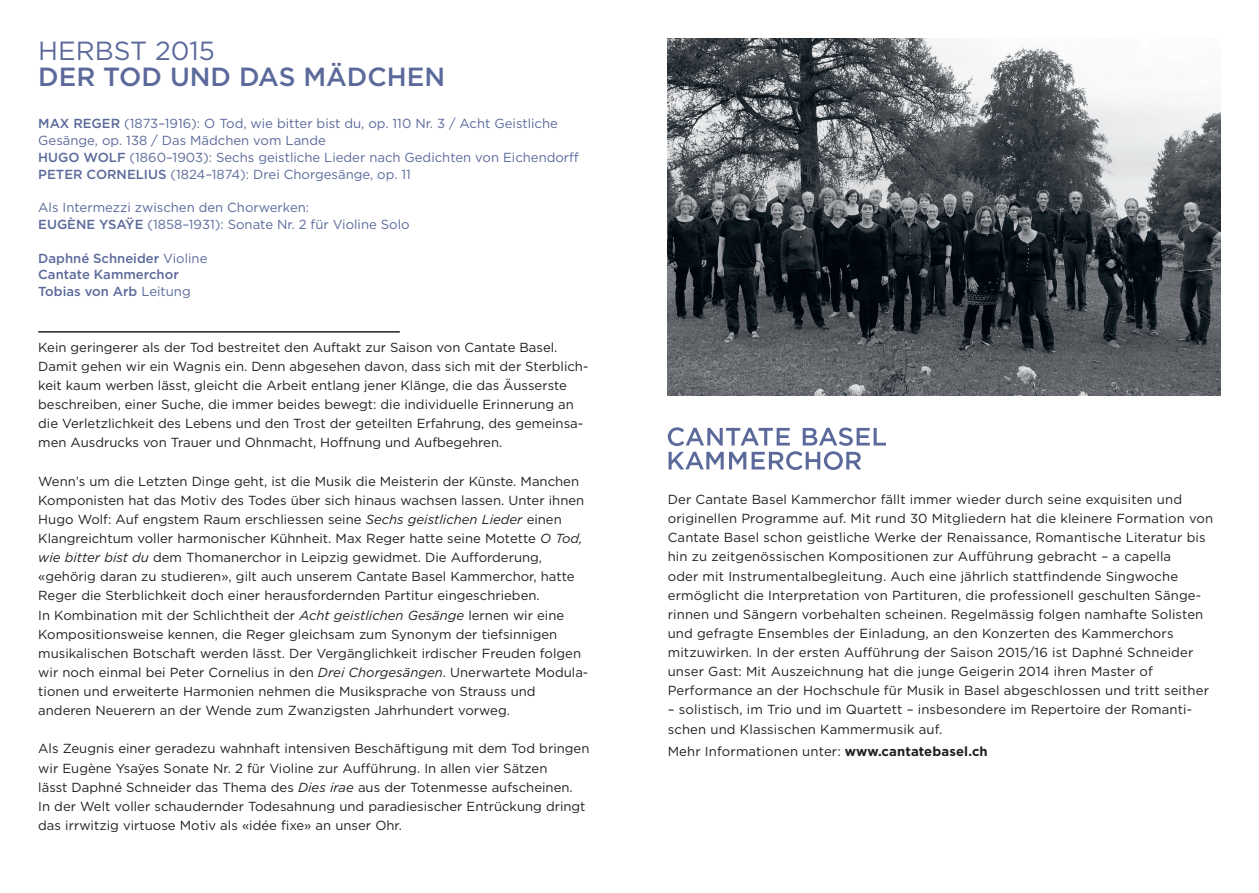
<style>
.page{position:relative;width:1259px;height:893px;background:#fff}
.page>*{position:absolute;margin:0;border:0;box-sizing:border-box;transform-origin:0 0}
.t1{font:500 26.25px "Gotham";color:#5b6a9b}
.t2{font:26.25px "Gotham";color:#5b6a9b}
.t3{font:13.2px/19px "Gotham";color:#231f20}
.t4{font:13.2px/17px "Gotham";color:#5b6a9b}
.t5{font:500 13.2px/17px "Gotham";color:#5b6a9b}
.s1{font-weight:500}
.s2{font-weight:400}
.s3{font-style:italic}
.s4{font-weight:700}
</style>
<div class="page">
<hr style="left:38px;top:331px;width:362px;height:2px;background:#231f20">
<img style="left:668px;top:38px;width:552px;height:357px">
<svg style="left:668px;top:427px;width:218px;height:43px"></svg>
<h1 class="t2" style="left:38px;top:34px;width:178px">HERBST 2015</h1>
<h1 class="t1" style="left:38px;top:59px;width:408px">DER TOD UND DAS MÄDCHEN</h1>
<p class="t4" style="left:38px;top:115px;width:542px"><span class="s1">MAX REGER</span> (1873–1916): O Tod, wie bitter bist du, op. 110 Nr. 3 / Acht Geistliche Gesänge, op. 138 / Das Mädchen vom Lande<br><span class="s1">HUGO WOLF</span> (1860–1903): Sechs geistliche Lieder nach Gedichten von Eichendorff <span class="s1">PETER CORNELIUS</span> (1824–1874): Drei Chorgesänge, op. 11</p>
<p class="t4" style="left:38px;top:198px;width:373px">Als Intermezzi zwischen den Chorwerken:<br><span class="s1">EUGÈNE YSAŸE</span> (1858–1931): Sonate Nr. 2 für Violine Solo</p>
<p class="t5" style="left:38px;top:249px;width:171px">Daphné Schneider <span class="s2">Violine<br></span>Cantate Kammerchor<br>Tobias von Arb <span class="s2">Leitung</span></p>
<p class="t3" style="left:38px;top:337px;width:551px">Kein geringerer als der Tod bestreitet den Auftakt zur Saison von Cantate Basel.<br>Damit gehen wir ein Wagnis ein. Denn abgesehen davon, dass sich mit der Sterblich&shy;keit kaum werben lässt, gleicht die Arbeit entlang jener Klänge, die das Äusserste beschreiben, einer Suche, die immer beides bewegt: die individuelle Erinnerung an die Verletzlichkeit des Lebens und den Trost der geteilten Erfahrung, des gemeinsa&shy;men Ausdrucks von Trauer und Ohnmacht, Hoffnung und Aufbegehren.</p>
<p class="t3" style="left:38px;top:471px;width:551px">Wenn’s um die Letzten Dinge geht, ist die Musik die Meisterin der Künste. Manchen Komponisten hat das Motiv des Todes über sich hinaus wachsen lassen. Unter ihnen Hugo Wolf: Auf engstem Raum erschliessen seine <span class="s3">Sechs geistlichen Lieder</span> einen Klangreichtum voller harmonischer Kühnheit. Max Reger hatte seine Motette <span class="s3">O Tod, wie bitter bist du</span> dem Thomanerchor in Leipzig gewidmet. Die Aufforderung, «gehörig daran zu studieren», gilt auch unserem Cantate Basel Kammerchor, hatte Reger die Sterblichkeit doch einer herausfordernden Partitur eingeschrieben.<br>In Kombination mit der Schlichtheit der <span class="s3">Acht geistlichen Gesänge</span> lernen wir eine Kompositionsweise kennen, die Reger gleichsam zum Synonym der tiefsinnigen musikalischen Botschaft werden lässt. Der Vergänglichkeit irdischer Freuden folgen wir noch einmal bei Peter Cornelius in den <span class="s3">Drei Chorgesängen</span>. Unerwartete Modula&shy;tionen und erweiterte Harmonien nehmen die Musiksprache von Strauss und anderen Neuerern an der Wende zum Zwanzigsten Jahrhundert vorweg.</p>
<p class="t3" style="left:38px;top:739px;width:553px">Als Zeugnis einer geradezu wahnhaft intensiven Beschäftigung mit dem Tod bringen wir Eugène Ysaÿes Sonate Nr. 2 für Violine zur Aufführung. In allen vier Sätzen<br>lässt Daphné Schneider das Thema des <span class="s3">Dies irae</span> aus der Totenmesse aufscheinen.<br>In der Welt voller schaudernder Todesahnung und paradiesischer Entrückung dringt das irrwitzig virtuose Motiv als «idée fixe» an unser Ohr.</p>
<p class="t3" style="left:668px;top:490px;width:547px">Der Cantate Basel Kammerchor fällt immer wieder durch seine exquisiten und originellen Programme auf. Mit rund 30 Mitgliedern hat die kleinere Formation von Cantate Basel schon geistliche Werke der Renaissance, Romantische Literatur bis hin zu zeitgenössischen Kompositionen zur Aufführung gebracht – a capella<br>oder mit Instrumentalbegleitung. Auch eine jährlich stattfindende Singwoche ermöglicht die Interpretation von Partituren, die professionell geschulten Sänge&shy;rinnen und Sängern vorbehalten scheinen. Regelmässig folgen namhafte Solisten und gefragte Ensembles der Einladung, an den Konzerten des Kammerchors mitzuwirken. In der ersten Aufführung der Saison 2015/16 ist Daphné Schneider unser Gast: Mit Auszeichnung hat die junge Geigerin 2014 ihren Master of Performance an der Hochschule für Musik in Basel abgeschlossen und tritt seither</p>
<p class="t3" style="left:668px;top:700px;width:526px">– solistisch, im Trio und im Quartett – insbesondere im Repertoire der Romanti&shy;schen und Klassischen Kammermusik auf.</p>
<p class="t3" style="left:668px;top:741px;width:321px">Mehr Informationen unter: <span class="s4">www.cantatebasel.ch</span></p>
</div>
